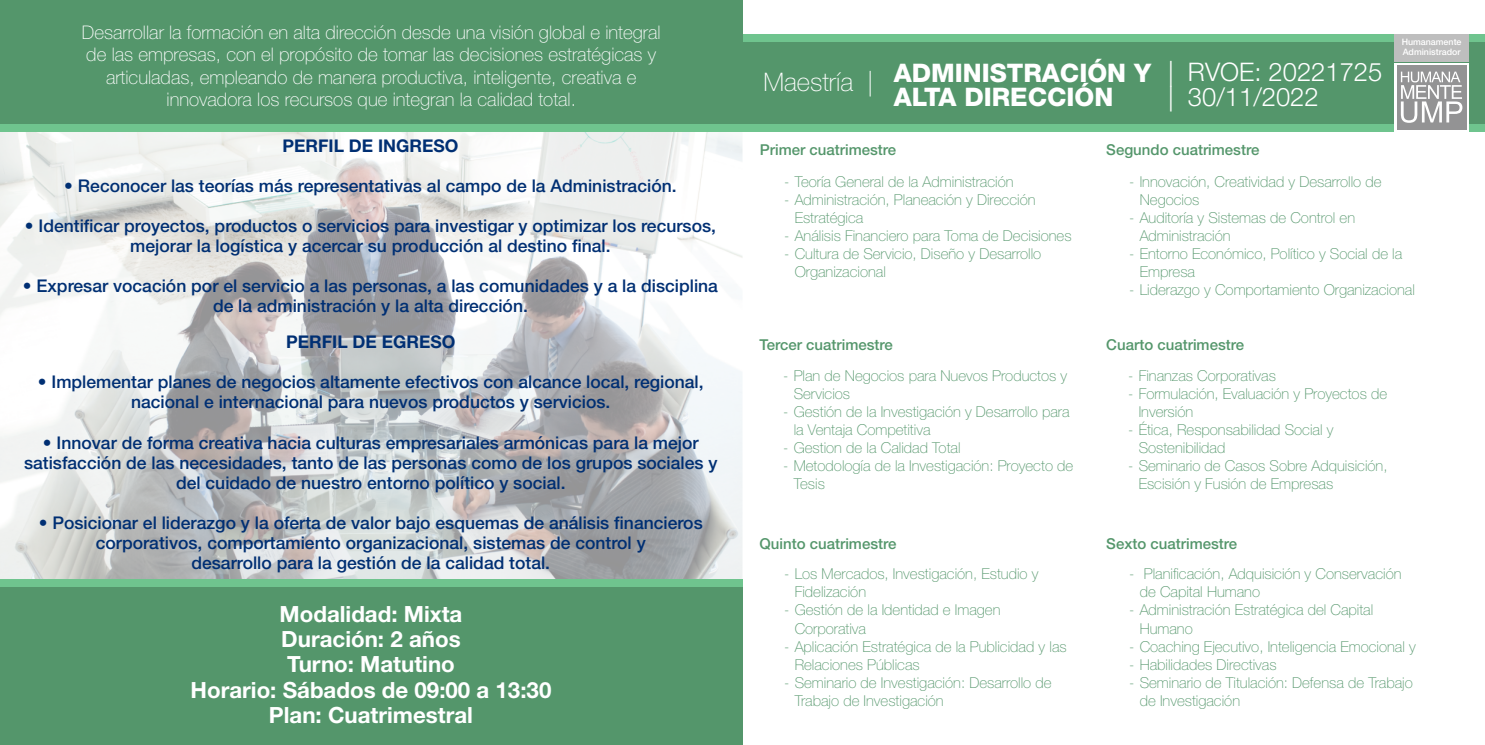
<style>
.page{position:relative;width:1485px;height:745px;background:#fff}
.page>*{position:absolute;margin:0;border:0;box-sizing:border-box;transform-origin:0 0}
.t1{font:300 25.62px/25.2px "Helvetica Neue LT Std";color:#fff}
.t2{font:800 25.5px/24.6px "Helvetica Neue LT Std";color:#fff}
.t3{font:700 22.25px/25.2px "Helvetica Neue LT Std";color:#fff;text-align:center}
.t4{font:100 18.75px/22.5px "Helvetica Neue LT Std";color:#fff;text-align:center}
.t5{font:500 17.5px/20px "Helvetica Neue LT Std";color:#002f73;text-align:center}
.t6{font:700 17.5px "Helvetica Neue LT Std";color:#002f73}
.t7{font:100 15px/18px "Helvetica Neue LT Std";color:#54966b}
.t8{font:500 15px "Helvetica Neue LT Std";color:#54966b}
.t9{font:500 8.88px/10.6px "Helvetica Neue LT Std";color:#fff}
.s1{font-weight:100}
</style>
<div class="page">
<img style="left:0;top:131px;width:743px;height:464px">
<div style="left:742px;top:37px;width:743px;height:92px;background:#54966b"></div>
<div style="left:742px;top:34px;width:743px;height:7px;background:#6fc48e"></div>
<div style="left:742px;top:124px;width:743px;height:7px;background:#6fc48e"></div>
<div style="left:0;top:586px;width:742px;height:158px;background:#54966b"></div>
<div style="left:0;top:578px;width:742px;height:8px;background:#6fc48e"></div>
<div style="left:0;top:0;width:742px;height:124px;background:#54966b"></div>
<div style="left:0;top:124px;width:742px;height:7px;background:#6fc48e"></div>
<div style="left:1394px;top:34px;width:74px;height:27px;background:#bebebe"></div>
<div style="left:1394px;top:63px;width:74px;height:68px;background:linear-gradient(to right,#9f9fa0,#8d8d8f)"></div>
<div style="left:1396px;top:65px;width:70px;height:64px;background:#939394"></div>
<svg style="left:1401px;top:72px;width:61px;height:51px"></svg>
<p class="t4" style="left:82px;top:21px;width:580px">Desarrollar la formación en alta dirección desde una visión global e integral de las empresas, con el propósito de tomar las decisiones estratégicas y articuladas, empleando de manera productiva, inteligente, creativa e innovadora los recursos que integran la calidad total.</p>
<p class="t6" style="left:282px;top:135px;width:177px">PERFIL DE INGRESO</p>
<p class="t5" style="left:64px;top:175px;width:614px">• Reconocer las teorías más representativas al campo de la Administración.</p>
<p class="t5" style="left:25px;top:215px;width:692px">• Identificar proyectos, productos o servicios para investigar y optimizar los recursos, mejorar la logística y acercar su producción al destino final.</p>
<p class="t5" style="left:23px;top:275px;width:696px">• Expresar vocación por el servicio a las personas, a las comunidades y a la disciplina de la administración y la alta dirección.</p>
<p class="t6" style="left:286px;top:331px;width:171px">PERFIL DE EGRESO</p>
<p class="t5" style="left:38px;top:372px;width:667px">• Implementar planes de negocios altamente efectivos con alcance local, regional, nacional e internacional para nuevos productos y servicios.</p>
<p class="t5" style="left:24px;top:432px;width:695px">• Innovar de forma creativa hacia culturas empresariales armónicas para la mejor satisfacción de las necesidades, tanto de las personas como de los grupos sociales y del cuidado de nuestro entorno político y social.</p>
<p class="t5" style="left:39px;top:512px;width:665px">• Posicionar el liderazgo y la oferta de valor bajo esquemas de análisis financieros corporativos, comportamiento organizacional, sistemas de control y<br>desarrollo para la gestión de la calidad total.</p>
<h3 class="t3" style="left:191px;top:600px;width:362px">Modalidad: Mixta<br>Duración: 2 años<br>Turno: Matutino<br>Horario: Sábados de 09:00 a 13:30<br>Plan: Cuatrimestral</h3>
<h2 class="t2" style="left:894px;top:60px;width:259px;text-indent:-130px"><span class="s1">Maestría |</span> ADMINISTRACIÓN Y<br>ALTA DIRECCIÓN</h2>
<h1 class="t1" style="left:1168px;top:58px;width:216px">| RVOE: 20221725 | 30/11/2022</h1>
<p class="t9" style="left:1401px;top:36px;width:61px">Humanamente<br>Administrador</p>
<p class="t8" style="left:760px;top:140px;width:138px">Primer cuatrimestre</p>
<p class="t7" style="left:784px;top:173px;width:231px">- Teoría General de la Administración</p>
<p class="t7" style="left:795px;top:191px;width:242px;text-indent:-11px">- Administración, Planeación y Dirección<br>Estratégica</p>
<p class="t7" style="left:784px;top:227px;width:289px">- Análisis Financiero para Toma de Decisiones</p>
<p class="t7" style="left:795px;top:245px;width:248px;text-indent:-11px">- Cultura de Servicio, Diseño y Desarrollo<br>Organizacional</p>
<p class="t8" style="left:759px;top:335px;width:135px">Tercer cuatrimestre</p>
<p class="t7" style="left:794px;top:366px;width:275px;text-indent:-11px">- Plan de Negocios para Nuevos Productos y<br>Servicios</p>
<p class="t7" style="left:794px;top:402px;width:277px;text-indent:-11px">- Gestión de la Investigación y Desarrollo para la Ventaja Competitiva</p>
<p class="t7" style="left:783px;top:438px;width:179px">- Gestion de la Calidad Total</p>
<p class="t7" style="left:794px;top:456px;width:281px;text-indent:-11px">- Metodología de la Investigación: Proyecto de<br>Tesis</p>
<p class="t8" style="left:759px;top:534px;width:138px">Quinto cuatrimestre</p>
<p class="t7" style="left:794px;top:564px;width:245px;text-indent:-11px">- Los Mercados, Investigación, Estudio y<br>Fidelización</p>
<p class="t7" style="left:794px;top:600px;width:207px;text-indent:-11px">- Gestión de la Identidad e Imagen<br>Corporativa</p>
<p class="t7" style="left:794px;top:636px;width:273px;text-indent:-11px">- Aplicación Estratégica de la Publicidad y las<br>Relaciones Públicas</p>
<p class="t7" style="left:794px;top:672px;width:258px;text-indent:-11px">- Seminario de Investigación: Desarrollo de<br>Trabajo de Investigación</p>
<p class="t8" style="left:1106px;top:140px;width:155px">Segundo cuatrimestre</p>
<p class="t7" style="left:1139px;top:173px;width:243px;text-indent:-11px">- Innovación, Creatividad y Desarrollo de<br>Negocios</p>
<p class="t7" style="left:1139px;top:209px;width:217px;text-indent:-11px">- Auditoría y Sistemas de Control en<br>Administración</p>
<p class="t7" style="left:1139px;top:245px;width:264px;text-indent:-11px">- Entorno Económico, Político y Social de la<br>Empresa</p>
<p class="t7" style="left:1129px;top:281px;width:287px">- Liderazgo y Comportamiento Organizacional</p>
<p class="t8" style="left:1106px;top:335px;width:139px">Cuarto cuatrimestre</p>
<p class="t7" style="left:1128px;top:366px;width:149px">- Finanzas Corporativas</p>
<p class="t7" style="left:1138px;top:384px;width:250px;text-indent:-11px">- Formulación, Evaluación y Proyectos de<br>Inversión</p>
<p class="t7" style="left:1138px;top:420px;width:196px;text-indent:-11px">- Ética, Responsabilidad Social y<br>Sostenibilidad</p>
<p class="t7" style="left:1138px;top:456px;width:250px;text-indent:-11px">- Seminario de Casos Sobre Adquisición,<br>Escisión y Fusión de Empresas</p>
<p class="t8" style="left:1106px;top:534px;width:132px">Sexto cuatrimestre</p>
<p class="t7" style="left:1139px;top:564px;width:263px;text-indent:-11px">- Planificación, Adquisición y Conservación de Capital Humano</p>
<p class="t7" style="left:1139px;top:600px;width:235px;text-indent:-11px">- Administración Estratégica del Capital<br>Humano</p>
<p class="t7" style="left:1129px;top:636px;width:288px">- Coaching Ejecutivo, Inteligencia Emocional y</p>
<p class="t7" style="left:1129px;top:654px;width:149px">- Habilidades Directivas</p>
<p class="t7" style="left:1139px;top:672px;width:275px;text-indent:-11px">- Seminario de Titulación: Defensa de Trabajo de Investigación</p>
</div>
